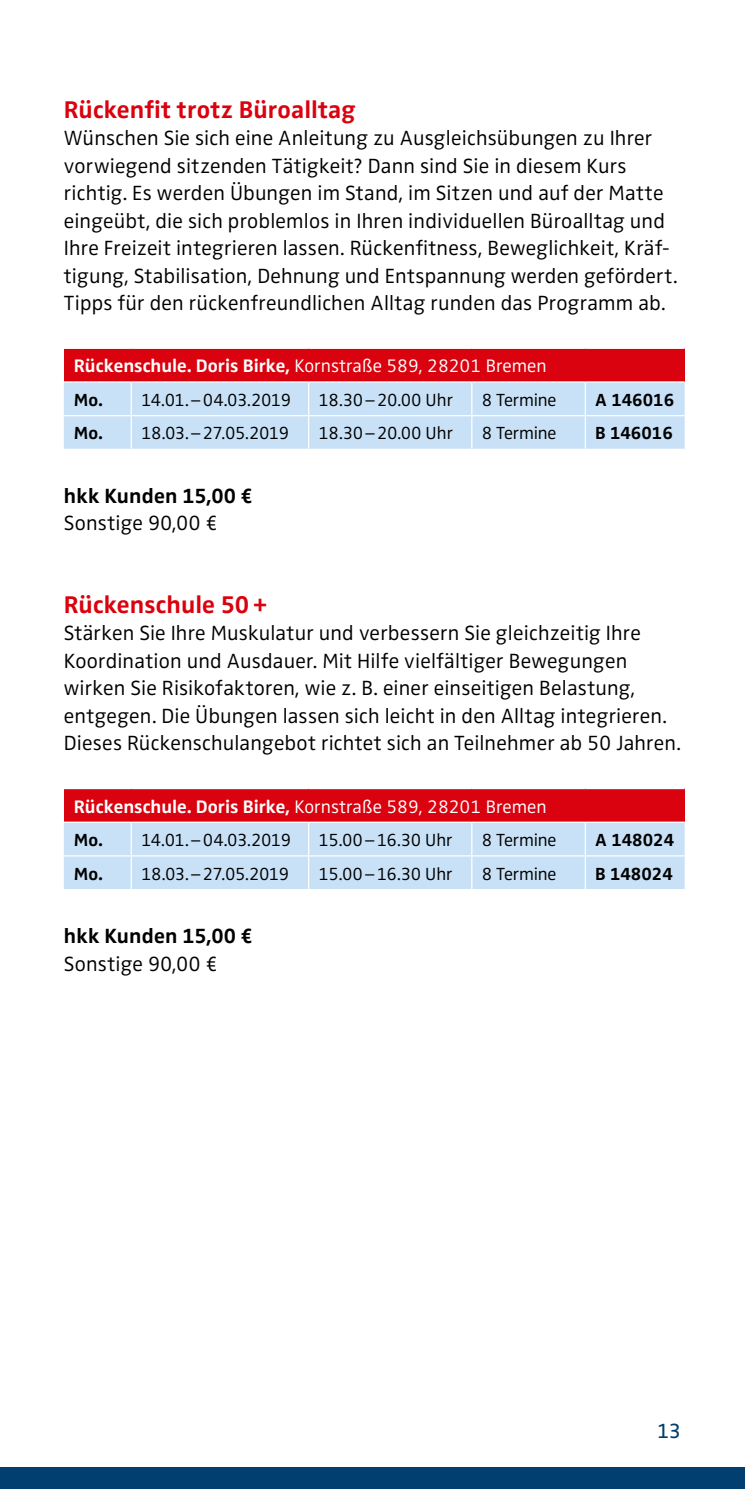
<style>
.page{position:relative;width:745px;height:1489px;background:#fff}
.page>*{position:absolute;margin:0;border:0;box-sizing:border-box;transform-origin:0 0}
.t1{font:700 25px "Zwo";letter-spacing:.005em;color:#da020e}
.t2{font:300 21.25px/27.5px "Zwo";letter-spacing:.01em;color:#000}
.t3{font:700 21.25px "Zwo";letter-spacing:.005em;color:#000}
.t4{font:21.25px "Zwo";color:#003f6f}
.t5{font:300 18.75px "Zwo";color:#fff}
.t6{font:300 18px "Zwo";letter-spacing:-.025em;color:#000}
.t7{font:700 18px "Zwo";color:#000}
.s1{font-weight:700}
</style>
<div class="page">
<div style="left:0;top:1467px;width:744px;height:21px;background:#003f6f"></div>
<div style="left:64px;top:348px;width:620px;height:34px;background:#da020e"></div>
<div style="left:64px;top:382px;width:620px;height:66px;background:#c8e1f6"></div>
<hr style="left:64px;top:348px;width:67px;height:1px;background:#fff">
<hr style="left:131px;top:348px;width:177px;height:1px;background:#fff">
<hr style="left:308px;top:348px;width:163px;height:1px;background:#fff">
<hr style="left:471px;top:348px;width:114px;height:1px;background:#fff">
<hr style="left:585px;top:348px;width:99px;height:1px;background:#fff">
<hr style="left:64px;top:381px;width:67px;height:1px;background:#fff">
<hr style="left:131px;top:381px;width:177px;height:1px;background:#fff">
<hr style="left:130px;top:382px;width:2px;height:33px;background:#fff">
<hr style="left:308px;top:381px;width:163px;height:1px;background:#fff">
<hr style="left:308px;top:382px;width:1px;height:33px;background:#fff">
<hr style="left:471px;top:381px;width:114px;height:1px;background:#fff">
<hr style="left:471px;top:382px;width:1px;height:33px;background:#fff">
<hr style="left:585px;top:381px;width:99px;height:1px;background:#fff">
<hr style="left:584px;top:382px;width:1px;height:33px;background:#fff">
<hr style="left:64px;top:415px;width:67px;height:1px;background:#fff">
<hr style="left:131px;top:415px;width:177px;height:1px;background:#fff">
<hr style="left:130px;top:416px;width:2px;height:32px;background:#fff">
<hr style="left:308px;top:415px;width:163px;height:1px;background:#fff">
<hr style="left:308px;top:416px;width:1px;height:32px;background:#fff">
<hr style="left:471px;top:415px;width:114px;height:1px;background:#fff">
<hr style="left:471px;top:416px;width:1px;height:32px;background:#fff">
<hr style="left:585px;top:415px;width:99px;height:1px;background:#fff">
<hr style="left:584px;top:416px;width:1px;height:32px;background:#fff">
<div style="left:64px;top:788px;width:620px;height:34px;background:#da020e"></div>
<div style="left:64px;top:822px;width:620px;height:66px;background:#c8e1f6"></div>
<hr style="left:64px;top:788px;width:67px;height:1px;background:#fff">
<hr style="left:131px;top:788px;width:177px;height:1px;background:#fff">
<hr style="left:308px;top:788px;width:163px;height:1px;background:#fff">
<hr style="left:471px;top:788px;width:114px;height:1px;background:#fff">
<hr style="left:585px;top:788px;width:99px;height:1px;background:#fff">
<hr style="left:64px;top:821px;width:67px;height:1px;background:#fff">
<hr style="left:131px;top:821px;width:177px;height:1px;background:#fff">
<hr style="left:130px;top:822px;width:2px;height:33px;background:#fff">
<hr style="left:308px;top:821px;width:163px;height:1px;background:#fff">
<hr style="left:308px;top:822px;width:1px;height:33px;background:#fff">
<hr style="left:471px;top:821px;width:114px;height:1px;background:#fff">
<hr style="left:471px;top:822px;width:1px;height:33px;background:#fff">
<hr style="left:585px;top:821px;width:99px;height:1px;background:#fff">
<hr style="left:584px;top:822px;width:1px;height:33px;background:#fff">
<hr style="left:64px;top:855px;width:67px;height:1px;background:#fff">
<hr style="left:131px;top:855px;width:177px;height:1px;background:#fff">
<hr style="left:130px;top:856px;width:2px;height:32px;background:#fff">
<hr style="left:308px;top:855px;width:163px;height:1px;background:#fff">
<hr style="left:308px;top:856px;width:1px;height:32px;background:#fff">
<hr style="left:471px;top:855px;width:114px;height:1px;background:#fff">
<hr style="left:471px;top:856px;width:1px;height:32px;background:#fff">
<hr style="left:585px;top:855px;width:99px;height:1px;background:#fff">
<hr style="left:584px;top:856px;width:1px;height:32px;background:#fff">
<p class="t1" style="left:64px;top:95px;width:293px">Rückenfit trotz Büroalltag</p>
<p class="t2" style="left:64px;top:124px;width:614px">Wünschen Sie sich eine Anleitung zu Ausgleichsübungen zu Ihrer vorwiegend sitzenden Tätigkeit? Dann sind Sie in diesem Kurs richtig. Es werden Übungen im Stand, im Sitzen und auf der Matte eingeübt, die sich problemlos in Ihren individuellen Büroalltag und Ihre Freizeit integrieren lassen. Rückenfitness, Beweglichkeit, Kräf&shy;tigung, Stabilisation, Dehnung und Entspannung werden gefördert.<br>Tipps für den rückenfreundlichen Alltag runden das Programm ab.</p>
<p class="t5" style="left:74px;top:355px;width:474px"><span class="s1">Rückenschule. Doris Birke,</span> Kornstraße 589, 28201 Bremen</p>
<p class="t6" style="left:74px;top:389px;width:219px"><span class="s1">Mo.</span> 14.01.–04.03.2019</p>
<p class="t6" style="left:318px;top:389px;width:136px">18.30–20.00 Uhr</p>
<p class="t6" style="left:481px;top:389px;width:76px">8 Termine</p>
<p class="t7" style="left:595px;top:389px;width:80px">A 146016</p>
<p class="t6" style="left:74px;top:423px;width:217px"><span class="s1">Mo.</span> 18.03.–27.05.2019</p>
<p class="t6" style="left:318px;top:423px;width:136px">18.30–20.00 Uhr</p>
<p class="t6" style="left:481px;top:423px;width:76px">8 Termine</p>
<p class="t7" style="left:595px;top:423px;width:79px">B 146016</p>
<p class="t3" style="left:64px;top:483px;width:191px">hkk Kunden 15,00 €</p>
<p class="t2" style="left:64px;top:509px;width:156px">Sonstige 90,00 €</p>
<p class="t1" style="left:64px;top:590px;width:205px">Rückenschule 50+</p>
<p class="t2" style="left:64px;top:619px;width:618px">Stärken Sie Ihre Muskulatur und verbessern Sie gleichzeitig Ihre Koordination und Ausdauer. Mit Hilfe vielfältiger Bewegungen wirken Sie Risikofaktoren, wie z. B. einer einseitigen Belastung, entgegen. Die Übungen lassen sich leicht in den Alltag integrieren.<br>Dieses Rückenschulangebot richtet sich an Teilnehmer ab 50 Jahren.</p>
<p class="t5" style="left:74px;top:795px;width:474px"><span class="s1">Rückenschule. Doris Birke,</span> Kornstraße 589, 28201 Bremen</p>
<p class="t6" style="left:74px;top:829px;width:219px"><span class="s1">Mo.</span> 14.01.–04.03.2019</p>
<p class="t6" style="left:318px;top:829px;width:135px">15.00–16.30 Uhr</p>
<p class="t6" style="left:481px;top:829px;width:76px">8 Termine</p>
<p class="t7" style="left:595px;top:829px;width:80px">A 148024</p>
<p class="t6" style="left:74px;top:863px;width:217px"><span class="s1">Mo.</span> 18.03.–27.05.2019</p>
<p class="t6" style="left:318px;top:863px;width:135px">15.00–16.30 Uhr</p>
<p class="t6" style="left:481px;top:863px;width:76px">8 Termine</p>
<p class="t7" style="left:595px;top:863px;width:79px">B 148024</p>
<p class="t3" style="left:64px;top:923px;width:191px">hkk Kunden 15,00 €</p>
<p class="t2" style="left:64px;top:949px;width:156px">Sonstige 90,00 €</p>
<p class="t4" style="left:656px;top:1418px;width:26px">13</p>
</div>
